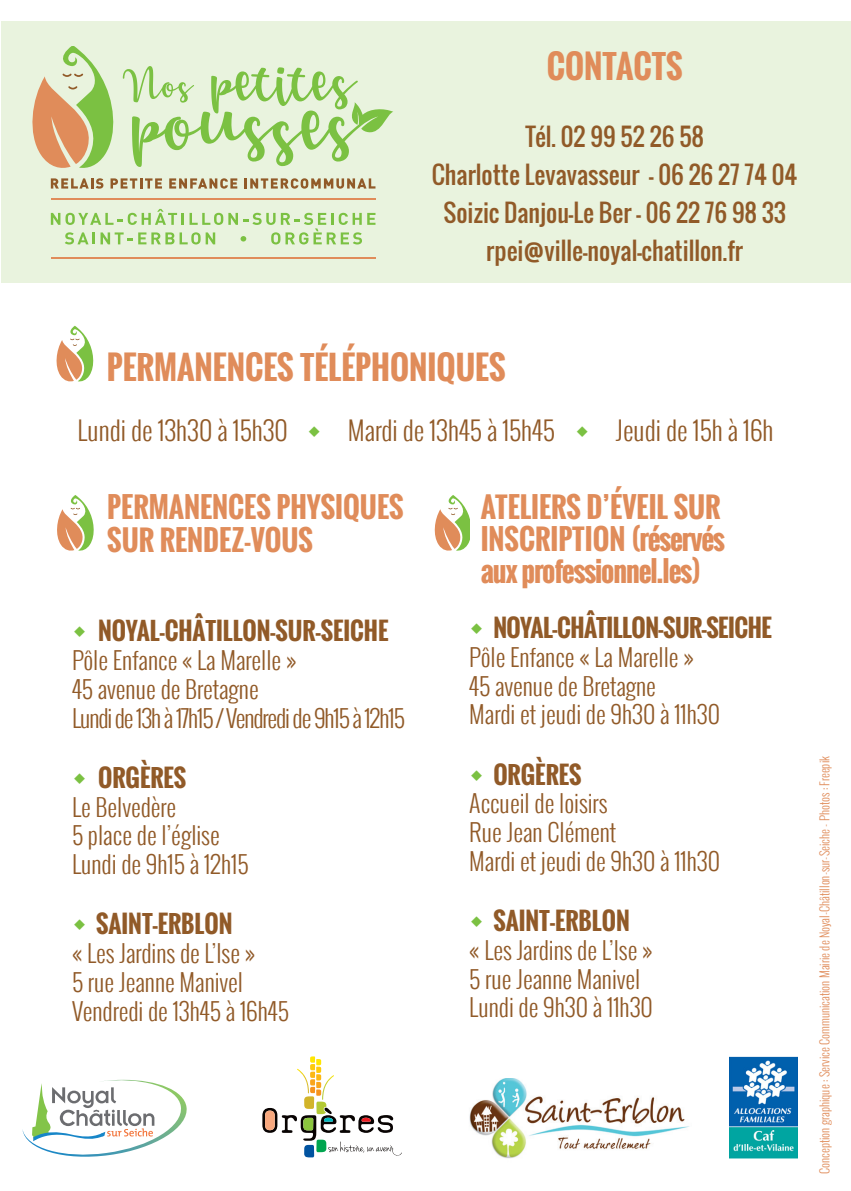
<style>
.page{position:relative;width:851px;height:1191px;background:#fff}
.page>*{position:absolute;margin:0;border:0;box-sizing:border-box;transform-origin:0 0}
.t1{font:700 32px "Oswald";color:#e08c5a}
.t2{font:700 28px/32px "Oswald";letter-spacing:-.03em;color:#e08c5a}
.t3{font:700 28px/33.6px "Oswald";color:#e08c5a}
.t4{font:300 26px "Oswald";color:#915a28}
.t5{font:300 24px/28.8px "Oswald";color:#915a28}
.t6{font:24px "Oswald";color:#915a28}
.t7{font:700 24px "Oswald";color:#915a28}
.t8{font:300 24px "Oswald";letter-spacing:-.045em;color:#915a28}
.t9{font:700 24px "Oswald";letter-spacing:-.02em;color:#915a28}
.t10{font:300 12px "Oswald";color:#e08c5a}
</style>
<div class="page">
<div style="left:1px;top:21px;width:849px;height:261px;background:#e9f3de"></div>
<svg style="left:57px;top:495px;width:37px;height:56px"></svg>
<svg style="left:51px;top:178px;width:52px;height:11px"></svg>
<svg style="left:110px;top:178px;width:52px;height:10px"></svg>
<svg style="left:169px;top:178px;width:68px;height:11px"></svg>
<svg style="left:244px;top:178px;width:131px;height:11px"></svg>
<svg style="left:51px;top:209px;width:324px;height:35px"></svg>
<svg style="left:32px;top:47px;width:361px;height:121px"></svg>
<hr style="left:51px;top:199px;width:324px;height:1px;background:#e08c5a">
<hr style="left:51px;top:257px;width:324px;height:1px;background:#e08c5a">
<svg style="left:56px;top:326px;width:38px;height:56px"></svg>
<svg style="left:434px;top:495px;width:35px;height:56px"></svg>
<svg style="left:22px;top:1079px;width:165px;height:78px"></svg>
<img style="left:469px;top:1079px;width:221px;height:80px">
<svg style="left:262px;top:1056px;width:139px;height:101px"></svg>
<img style="left:729px;top:1056px;width:68px;height:102px">
<p class="t1" style="left:546px;top:42px;width:137px">CONTACTS</p>
<p class="t6" style="left:525px;top:118px;width:179px">Tél. 02 99 52 26 58</p>
<p class="t6" style="left:432px;top:156px;width:367px">Charlotte Levavasseur - 06 26 27 74 04</p>
<p class="t6" style="left:443px;top:194px;width:344px">Soizic Danjou-Le Ber - 06 22 76 98 33</p>
<p class="t6" style="left:486px;top:232px;width:258px">rpei@ville-noyal-chatillon.fr</p>
<p class="t1" style="left:107px;top:343px;width:400px">PERMANENCES TÉLÉPHONIQUES</p>
<p class="t4" style="left:78px;top:411px;width:212px">Lundi de 13h30 à 15h30</p>
<p class="t4" style="left:348px;top:411px;width:208px">Mardi de 13h45 à 15h45</p>
<p class="t4" style="left:615px;top:411px;width:159px">Jeudi de 15h à 16h</p>
<p class="t3" style="left:107px;top:490px;width:297px">PERMANENCES PHYSIQUES<br>SUR RENDEZ-VOUS</p>
<p class="t7" style="left:98px;top:613px;width:292px">NOYAL-CHÂTILLON-SUR-SEICHE</p>
<p class="t5" style="left:72px;top:645px;width:226px">Pôle Enfance « La Marelle »</p>
<p class="t5" style="left:72px;top:674px;width:188px">45 avenue de Bretagne</p>
<p class="t8" style="left:72px;top:700px;width:334px">Lundi de 13h à 17h15 / Vendredi de 9h15 à 12h15</p>
<p class="t7" style="left:98px;top:759px;width:90px">ORGÈRES</p>
<p class="t5" style="left:72px;top:792px;width:149px">Le Belvedère<br>5 place de l’église</p>
<p class="t5" style="left:72px;top:849px;width:178px">Lundi de 9h15 à 12h15</p>
<p class="t7" style="left:96px;top:906px;width:138px">SAINT-ERBLON</p>
<p class="t5" style="left:72px;top:938px;width:184px">« Les Jardins de L’Ise »</p>
<p class="t5" style="left:72px;top:967px;width:172px">5 rue Jeanne Manivel</p>
<p class="t5" style="left:72px;top:996px;width:218px">Vendredi de 13h45 à 16h45</p>
<p class="t2" style="left:480px;top:491px;width:246px">ATELIERS D’ÉVEIL SUR<br>INSCRIPTION (réservés aux professionnel.les)</p>
<p class="t9" style="left:493px;top:610px;width:280px">NOYAL-CHÂTILLON-SUR-SEICHE</p>
<p class="t5" style="left:469px;top:642px;width:226px">Pôle Enfance « La Marelle »</p>
<p class="t5" style="left:469px;top:671px;width:188px">45 avenue de Bretagne</p>
<p class="t5" style="left:469px;top:700px;width:252px">Mardi et jeudi de 9h30 à 11h30</p>
<p class="t7" style="left:493px;top:756px;width:90px">ORGÈRES</p>
<p class="t5" style="left:469px;top:789px;width:149px">Accueil de loisirs<br>Rue Jean Clément</p>
<p class="t5" style="left:469px;top:846px;width:252px">Mardi et jeudi de 9h30 à 11h30</p>
<p class="t7" style="left:493px;top:902px;width:138px">SAINT-ERBLON</p>
<p class="t5" style="left:469px;top:935px;width:184px">« Les Jardins de L’Ise »</p>
<p class="t5" style="left:469px;top:964px;width:172px">5 rue Jeanne Manivel</p>
<p class="t5" style="left:469px;top:993px;width:185px">Lundi de 9h30 à 11h30</p>
<p class="t10" style="left:815px;top:1174px;width:419px;rotate:-90deg">Conception graphique : Service Communication Mairie de Noyal-Châtillon-sur-Seiche - Photos : Freepik</p>
</div>
